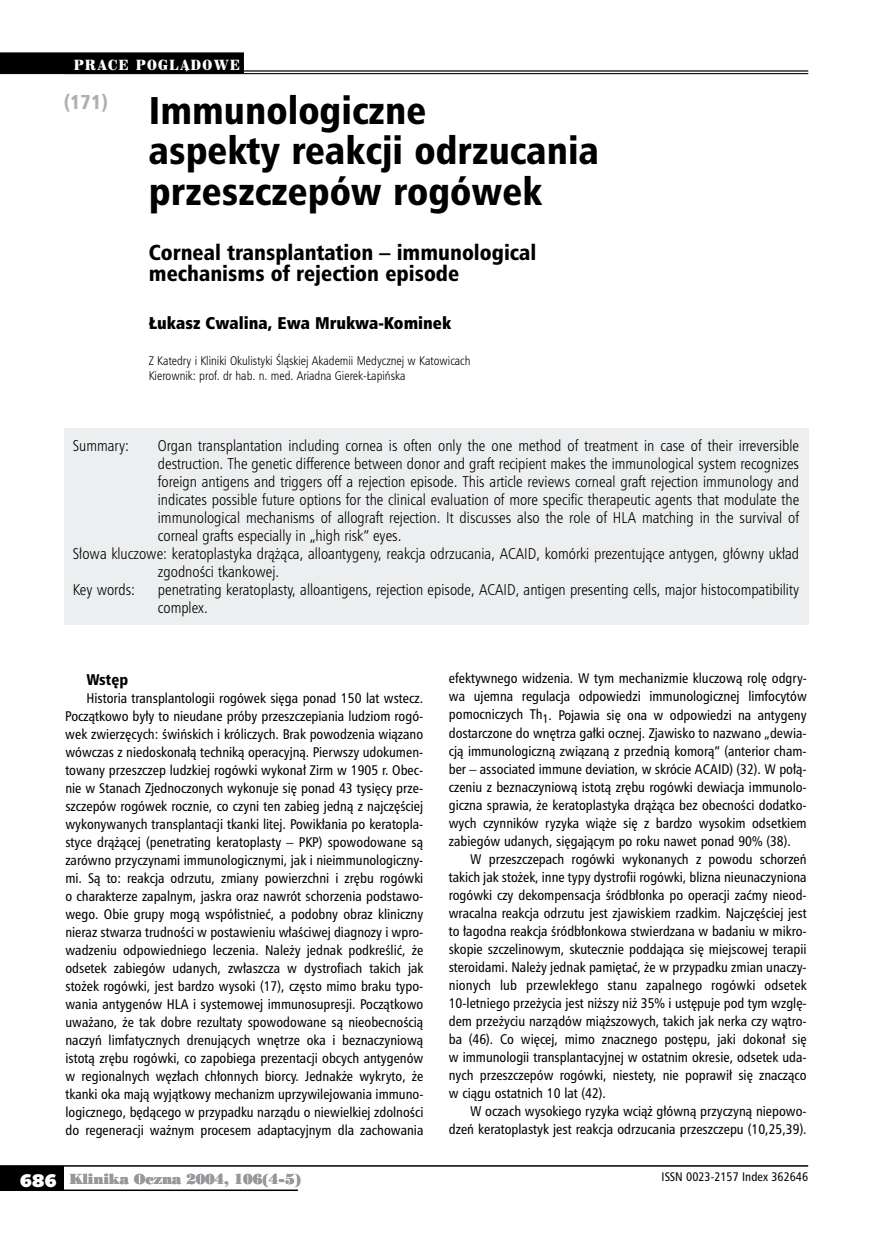
<style>
.page{position:relative;width:872px;height:1234px;background:#fff}
.page>*{position:absolute;margin:0;border:0;box-sizing:border-box;transform-origin:0 0}
.t1{font:37.5px/40.5px "Humnst 777 Blk Cn PL";color:#000}
.t2{font:21px/21px "Humnst 777 Blk Cn PL";color:#000}
.t3{font:19.5px "Humnst 777 Blk Cn PL";color:#aeafb2}
.t4{font:18px "Humanst 531 U Blk PL";color:#fff}
.t5{font:16.5px "Humnst 777 X Blk Cn PL";color:#000}
.t6{font:15px/18px "Humnst 777 Lt Cn PL";color:#000}
.t7{font:15px "Humnst 777 Blk Cn PL";color:#000}
.t8{font:13.5px/18px "Humnst 777 Cn PL";color:#000;text-align:justify}
.t9{font:13.5px "Poster Bodoni PL";letter-spacing:-.015em;color:#98989c}
.t10{font:13.5px "Century 725 Blk PL";letter-spacing:.13em;color:#fff;scale:.8 1}
.t11{font:12px/15px "Humnst 777 Lt Cn PL";color:#000}
.t12{font:12px "Humnst 777 Cn PL";color:#000}
</style>
<div class="page">
<div style="left:0;top:1165px;width:64px;height:24px;background:#000"></div>
<hr style="left:0;top:1164px;width:808px;height:2px;background:#000">
<hr style="left:0;top:1189px;width:298px;height:1px;background:#000">
<hr style="left:0;top:71px;width:808px;height:1px;background:#000">
<hr style="left:0;top:73px;width:808px;height:1px;background:#000">
<div style="left:64px;top:428px;width:744px;height:196px;background:#edeeef"></div>
<div style="left:0;top:52px;width:244px;height:21px;background:#000"></div>
<p class="t10" style="left:74px;top:56px;width:209px">PRACE POGLĄDOWE</p>
<h3 class="t3" style="left:64px;top:89px;width:46px">(171)</h3>
<h1 class="t1" style="left:149px;top:89px;width:451px">Im-mu-no-lo-gicz-ne<br>aspek-ty re-ak-cji od-rzu-ca-nia prze-szcze-pów ro-gó-wek</h1>
<h2 class="t2" style="left:149px;top:241px;width:389px">Cor-ne-al trans-plan-ta-tion – im-mu-no-lo-gi-cal me-cha-ni-sms of re-jec-tion epi-so-de</h2>
<p class="t5" style="left:149px;top:312px;width:303px">Łu-kasz Cwa-li-na, Ewa Mru-kwa--K-om-inek</p>
<p class="t11" style="left:149px;top:353px;width:323px">Z Katedry i Kliniki Okulistyki Śląskiej Akademii Medycznej w Katowicach<br>Kierownik: prof. dr hab. n. med. Ariadna Gierek-Łapińska</p>
<p class="t6" style="left:73px;top:436px;width:58px">Summary:</p>
<p class="t6" style="left:158px;top:436px;width:642px">Organ transplantation including cornea is often only the one method of treatment in case of their irreversible</p>
<p class="t6" style="left:158px;top:454px;width:642px">destruction. The genetic difference between donor and graft recipient makes the immunological system recognizes</p>
<p class="t6" style="left:158px;top:472px;width:642px">foreign antigens and triggers off a rejection episode. This article reviews corneal graft rejection immunology and</p>
<p class="t6" style="left:158px;top:490px;width:643px">indicates possible future options for the clinical evaluation of more specific therapeutic agents that modulate the</p>
<p class="t6" style="left:158px;top:508px;width:643px">immunological mechanisms of allograft rejection. It discusses also the role of HLA matching in the survival of</p>
<p class="t6" style="left:158px;top:526px;width:245px">corneal grafts especially in „high risk” eyes.</p>
<p class="t6" style="left:73px;top:544px;width:728px">Słowa kluczowe: keratoplastyka drążąca, alloantygeny, reakcja odrzucania, ACAID, komórki prezentujące antygen, główny układ</p>
<p class="t6" style="left:158px;top:562px;width:123px">zgodności tkankowej.</p>
<p class="t6" style="left:73px;top:580px;width:64px">Key words:</p>
<p class="t6" style="left:158px;top:580px;width:643px">penetrating keratoplasty, alloantigens, rejection episode, ACAID, antigen presenting cells, major histocompatibility complex.</p>
<p class="t7" style="left:87px;top:669px;width:43px">Wstęp</p>
<p class="t8" style="left:65px;top:688px;width:360px;text-indent:21px">Historia transplantologii rogówek sięga ponad 150 lat wstecz.<br>Początkowo były to nieudane próby przeszczepiania ludziom rogó&shy;wek zwierzęcych: świńskich i króliczych. Brak powodzenia wiązano wówczas z niedoskonałą techniką operacyjną. Pierwszy udokumen&shy;towany przeszczep ludzkiej rogówki wykonał Zirm w 1905 r. Obec&shy;nie w Stanach Zjednoczonych wykonuje się ponad 43 tysięcy prze&shy;szczepów rogówek rocznie, co czyni ten zabieg jedną z najczęściej wykonywanych transplantacji tkanki litej. Powikłania po keratopla&shy;styce drążącej (penetrating keratoplasty – PKP) spowodowane są zarówno przyczynami immunologicznymi, jak i nieimmunologiczny&shy;mi. Są to: reakcja odrzutu, zmiany powierzchni i zrębu rogówki o charakterze zapalnym, jaskra oraz nawrót schorzenia podstawo&shy;wego. Obie grupy mogą współistnieć, a podobny obraz kliniczny nieraz stwarza trudności w postawieniu właściwej diagnozy i wpro&shy;wadzeniu odpowiedniego leczenia. Należy jednak podkreślić, że odsetek zabiegów udanych, zwłaszcza w dystrofiach takich jak stożek rogówki, jest bardzo wysoki (17), często mimo braku typo&shy;wania antygenów HLA i systemowej immunosupresji. Początkowo uważano, że tak dobre rezultaty spowodowane są nieobecnością naczyń limfatycznych drenujących wnętrze oka i beznaczyniową istotą zrębu rogówki, co zapobiega prezentacji obcych antygenów w regionalnych węzłach chłonnych biorcy. Jednakże wykryto, że tkanki oka mają wyjątkowy mechanizm uprzywilejowania immuno&shy;logicznego, będącego w przypadku narządu o niewielkiej zdolności do regeneracji ważnym procesem adaptacyjnym dla zachowania</p>
<p class="t8" style="left:449px;top:669px;width:359px">efektywnego widzenia. W tym mechanizmie kluczową rolę odgry&shy;wa ujemna regulacja odpowiedzi immunologicznej limfocytów pomocniczych Th<sub>1</sub>. Pojawia się ona w odpowiedzi na antygeny dostarczone do wnętrza gałki ocznej. Zjawisko to nazwano „dewia&shy;cją immunologiczną związaną z przednią komorą” (anterior cham&shy;ber – associated immune deviation, w skrócie ACAID) (32). W połą&shy;czeniu z beznaczyniową istotą zrębu rogówki dewiacja immunolo&shy;giczna sprawia, że keratoplastyka drążąca bez obecności dodatko&shy;wych czynników ryzyka wiąże się z bardzo wysokim odsetkiem zabiegów udanych, sięgającym po roku nawet ponad 90% (38).</p>
<p class="t8" style="left:449px;top:849px;width:359px;text-indent:21px">W przeszczepach rogówki wykonanych z powodu schorzeń takich jak stożek, inne typy dystrofii rogówki, blizna nieunaczyniona rogówki czy dekompensacja śródbłonka po operacji zaćmy nieod&shy;wracalna reakcja odrzutu jest zjawiskiem rzadkim. Najczęściej jest to łagodna reakcja śródbłonkowa stwierdzana w badaniu w mikro&shy;skopie szczelinowym, skutecznie poddająca się miejscowej terapii steroidami. Należy jednak pamiętać, że w przypadku zmian unaczy&shy;nionych lub przewlekłego stanu zapalnego rogówki odsetek 10-letniego przeżycia jest niższy niż 35% i ustępuje pod tym wzglę&shy;dem przeżyciu narządów miąższowych, takich jak nerka czy wątro&shy;ba (46). Co więcej, mimo znacznego postępu, jaki dokonał się w immunologii transplantacyjnej w ostatnim okresie, odsetek uda&shy;nych przeszczepów rogówki, niestety, nie poprawił się znacząco w ciągu ostatnich 10 lat (42).</p>
<p class="t8" style="left:449px;top:1101px;width:359px;text-align:right">W oczach wysokiego ryzyka wciąż główną przyczyną niepowo&shy;dzeń keratoplastyk jest reakcja odrzucania przeszczepu (10,25,39).</p>
<h3 class="t4" style="left:20px;top:1168px;width:38px">686</h3>
<p class="t9" style="left:70px;top:1169px;width:233px">Klinika Oczna 2004, 106(4-5)</p>
<p class="t12" style="left:661px;top:1168px;width:148px">ISSN 0023-2157 Index 362646</p>
</div>
